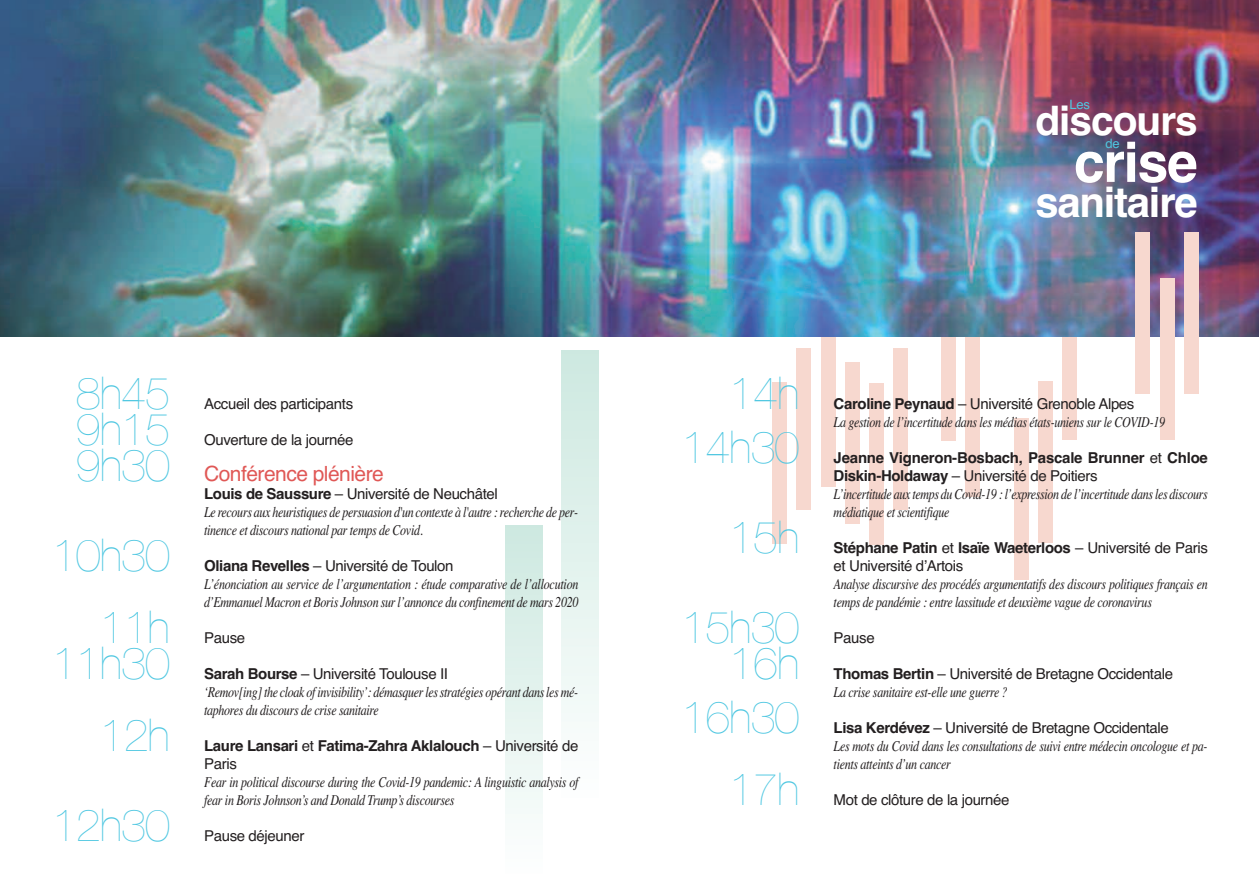
<style>
.page{position:relative;width:1259px;height:893px;background:#fff}
.page>*{position:absolute;margin:0;border:0;box-sizing:border-box;transform-origin:0 0}
.t1{font:700 55.5px "Helvetica";letter-spacing:-.025em;color:#fff}
.t2{font:200 45px/36px "Helvetica Neue";letter-spacing:-.025em;color:#4fc7e1;text-align:right}
.t3{font:700 41.85px "Helvetica";letter-spacing:-.03em;color:#fff}
.t4{font:700 40.65px "Helvetica";letter-spacing:-.025em;color:#fff}
.t5{font:21px "Helvetica";letter-spacing:-.025em;color:#e05856}
.t6{font:italic 15px/18px "Times";letter-spacing:-.025em;color:#231f20;scale:.8 1}
.t7{font:15px/18px "Helvetica";letter-spacing:-.025em;color:#231f20}
.t8{font:700 15px/18px "Helvetica";letter-spacing:-.015em;color:#231f20}
.t9{font:12.9px "Helvetica";color:#4fc7e1}
.s1{font-weight:700}
.s2{font-weight:400}
</style>
<div class="page">
<div style="left:772px;top:382px;width:15px;height:162px;background:#f7d8cf"></div>
<div style="left:796px;top:348px;width:14px;height:162px;background:#f7d8cf"></div>
<div style="left:820px;top:325px;width:15px;height:162px;background:#f7d8cf"></div>
<div style="left:845px;top:362px;width:15px;height:162px;background:#f7d8cf"></div>
<div style="left:868px;top:383px;width:15px;height:161px;background:#f7d8cf"></div>
<div style="left:893px;top:348px;width:15px;height:162px;background:#f7d8cf"></div>
<div style="left:941px;top:280px;width:15px;height:161px;background:#f7d8cf"></div>
<div style="left:965px;top:335px;width:15px;height:162px;background:#f7d8cf"></div>
<div style="left:1013px;top:418px;width:15px;height:162px;background:#f7d8cf"></div>
<div style="left:1038px;top:381px;width:15px;height:161px;background:#f7d8cf"></div>
<div style="left:1062px;top:278px;width:15px;height:162px;background:#f7d8cf"></div>
<img style="left:0;top:0;width:1259px;height:337px">
<div style="left:1135px;top:232px;width:15px;height:161px;background:#f7d8cf"></div>
<div style="left:1160px;top:278px;width:14px;height:162px;background:#f7d8cf"></div>
<div style="left:1183px;top:232px;width:15px;height:161px;background:#f7d8cf"></div>
<h2 class="t2" style="left:76px;top:375px;width:96px;text-align:justify">8h45<br>9h15<br>9h30</h2>
<h2 class="t2" style="left:52px;top:519px;width:120px;line-height:72px">10h30<br>11h</h2>
<h2 class="t2" style="left:52px;top:627px;width:120px;line-height:72px">11h30<br>12h</h2>
<h2 class="t2" style="left:52px;top:807px;width:120px">12h30</h2>
<p class="t7" style="left:204px;top:395px;width:150px">Accueil des participants</p>
<p class="t7" style="left:204px;top:431px;width:151px">Ouverture de la journée</p>
<h3 class="t5" style="left:204px;top:462px;width:181px">Conférence plénière</h3>
<p class="t7" style="left:204px;top:485px;width:295px"><span class="s1">Louis de Saussure</span> – Université de Neuchâtel</p>
<p class="t6" style="left:204px;top:503px;width:469px">Le recours aux heuristiques de persuasion d'un contexte à l'autre : recherche de per&shy;tinence et discours national par temps de Covid.</p>
<p class="t7" style="left:204px;top:557px;width:251px"><span class="s1">Oliana Revelles</span> – Université de Toulon</p>
<p class="t6" style="left:204px;top:575px;width:469px">L’énonciation au service de l’argumentation : étude comparative de l’allocution d’Emmanuel Macron et Boris Johnson sur l’annonce du confinement de mars 2020</p>
<p class="t7" style="left:204px;top:629px;width:43px">Pause</p>
<p class="t7" style="left:204px;top:665px;width:245px"><span class="s1">Sarah Bourse</span> – Université Toulouse II</p>
<p class="t6" style="left:204px;top:683px;width:469px">‘Remov[ing] the cloak of invisibility’: démasquer les stratégies opérant dans les mé&shy;taphores du discours de crise sanitaire</p>
<p class="t8" style="left:204px;top:737px;width:376px">Laure Lansari <span class="s2">et</span> Fatima-Zahra Aklalouch <span class="s2">– Université de<br>Paris</span></p>
<p class="t6" style="left:204px;top:773px;width:469px">Fear in political discourse during the Covid-19 pandemic: A linguistic analysis of fear in Boris Johnson’s and Donald Trump’s discourses</p>
<p class="t7" style="left:204px;top:827px;width:102px">Pause déjeuner</p>
<p class="t9" style="left:1069px;top:97px;width:22px">Les</p>
<h3 class="t4" style="left:1035px;top:98px;width:164px">discours</h3>
<p class="t9" style="left:1105px;top:136px;width:16px">de</p>
<h1 class="t1" style="left:1074px;top:130px;width:126px">crise</h1>
<h3 class="t3" style="left:1035px;top:178px;width:164px">sanitaire</h3>
<h2 class="t2" style="left:681px;top:365px;width:120px;line-height:54px">14h<br>14h30</h2>
<h2 class="t2" style="left:681px;top:491px;width:120px;line-height:90px">15h<br>15h30</h2>
<h2 class="t2" style="left:681px;top:635px;width:120px;line-height:54px">16h<br>16h30</h2>
<h2 class="t2" style="left:729px;top:770px;width:72px">17h</h2>
<p class="t7" style="left:833px;top:395px;width:302px"><span class="s1">Caroline Peynaud</span> – Université Grenoble Alpes</p>
<p class="t6" style="left:833px;top:413px;width:416px">La gestion de l’incertitude dans les médias états-uniens sur le COVID-19</p>
<p class="t8" style="left:833px;top:449px;width:376px">Jeanne Vigneron-Bosbach, Pascale Brunner <span class="s2">et</span> Chloe<br>Diskin-Holdaway <span class="s2">– Université de Poitiers</span></p>
<p class="t6" style="left:833px;top:485px;width:469px">L’incertitude aux temps du Covid-19 : l’expression de l’incertitude dans les discours médiatique et scientifique</p>
<p class="t7" style="left:833px;top:539px;width:376px"><span class="s1">Stéphane Patin</span> et <span class="s1">Isaïe Waeterloos</span> – Université de Paris et Université d’Artois</p>
<p class="t6" style="left:833px;top:575px;width:469px">Analyse discursive des procédés argumentatifs des discours politiques français en temps de pandémie : entre lassitude et deuxième vague de coronavirus</p>
<p class="t7" style="left:833px;top:629px;width:43px">Pause</p>
<p class="t7" style="left:833px;top:665px;width:341px"><span class="s1">Thomas Bertin</span> – Université de Bretagne Occidentale</p>
<p class="t6" style="left:833px;top:683px;width:219px">La crise sanitaire est-elle une guerre ?</p>
<p class="t7" style="left:833px;top:719px;width:337px"><span class="s1">Lisa Kerdévez</span> – Université de Bretagne Occidentale</p>
<p class="t6" style="left:833px;top:737px;width:469px">Les mots du Covid dans les consultations de suivi entre médecin oncologue et pa&shy;tients atteints d’un cancer</p>
<p class="t7" style="left:833px;top:791px;width:177px">Mot de clôture de la journée</p>
</div>
